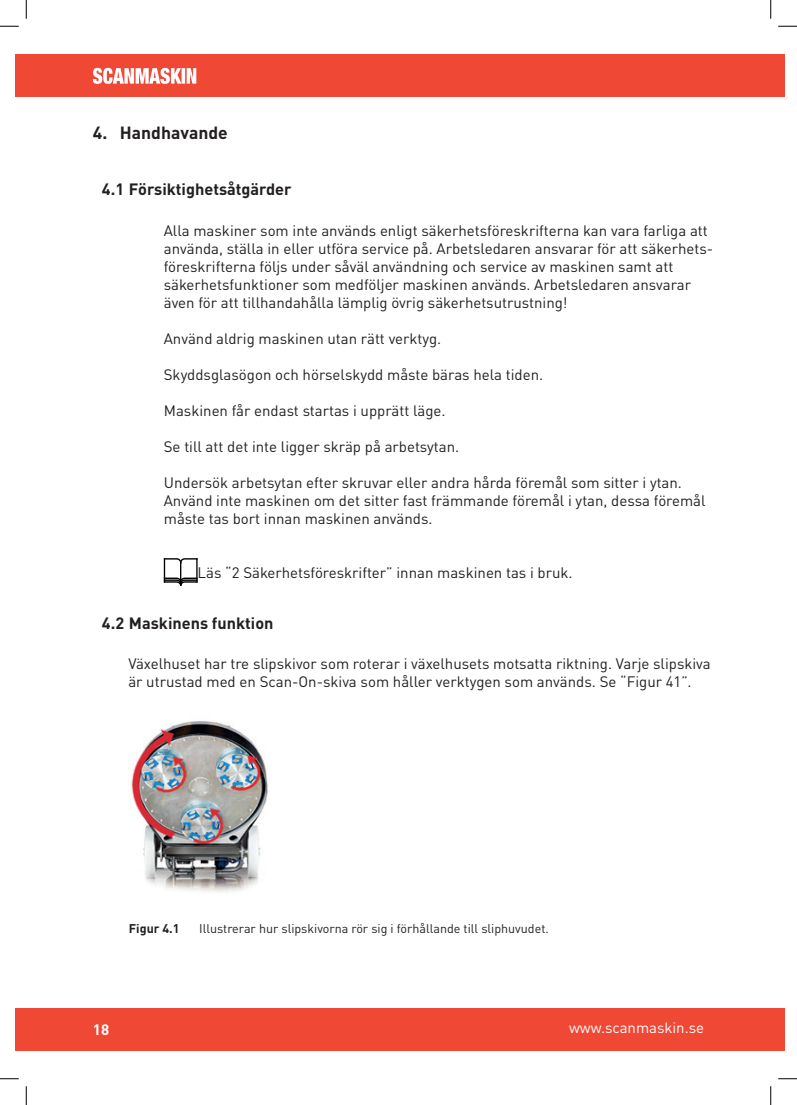
<style>
.page{position:relative;width:797px;height:1105px;background:#fff}
.page>*{position:absolute;margin:0;border:0;box-sizing:border-box;transform-origin:0 0}
.t1{font:700 17.5px "DIN Pro";color:#231f20}
.t2{font:700 16.25px "DIN Pro";color:#231f20}
.t3{font:15px/18px "DIN Pro";color:#231f20}
.t4{font:15px "DIN Pro";color:#fff}
.t5{font:700 15px "DIN Pro";color:#fff}
.t6{font:12.5px "DIN Pro";color:#231f20}
.t7{font:700 12.5px "DIN Pro";color:#231f20}
</style>
<div class="page">
<svg style="left:164px;top:558px;width:33px;height:28px"></svg>
<img style="left:130px;top:721px;width:139px;height:171px">
<div style="left:16px;top:55px;width:769px;height:42px;background:#ef4835"></div>
<div style="left:16px;top:1008px;width:769px;height:42px;background:#ef4835"></div>
<svg style="left:93px;top:68px;width:103px;height:16px"></svg>
<svg style="left:0;top:25px;width:19px;height:2px"></svg>
<svg style="left:778px;top:25px;width:19px;height:2px"></svg>
<svg style="left:0;top:1078px;width:19px;height:1px"></svg>
<svg style="left:778px;top:1078px;width:19px;height:1px"></svg>
<svg style="left:25px;top:0;width:2px;height:19px"></svg>
<svg style="left:25px;top:1086px;width:2px;height:19px"></svg>
<svg style="left:770px;top:0;width:1px;height:19px"></svg>
<svg style="left:770px;top:1086px;width:1px;height:19px"></svg>
<p class="t1" style="left:93px;top:119px;width:136px">4. Handhavande</p>
<p class="t2" style="left:102px;top:177px;width:191px">4.1 Försiktighetsåtgärder</p>
<p class="t3" style="left:164px;top:220px;width:551px">Alla maskiner som inte används enligt säkerhetsföreskrifterna kan vara farliga att använda, ställa in eller utföra service på. Arbetsledaren ansvarar för att säkerhets&shy;föreskrifterna följs under såväl användning och service av maskinen samt att säkerhetsfunktioner som medföljer maskinen används. Arbetsledaren ansvarar även för att tillhandahålla lämplig övrig säkerhetsutrustning!</p>
<p class="t3" style="left:164px;top:328px;width:279px">Använd aldrig maskinen utan rätt verktyg.</p>
<p class="t3" style="left:164px;top:364px;width:381px">Skyddsglasögon och hörselskydd måste bäras hela tiden.</p>
<p class="t3" style="left:164px;top:400px;width:283px">Maskinen får endast startas i upprätt läge.</p>
<p class="t3" style="left:164px;top:436px;width:297px">Se till att det inte ligger skräp på arbetsytan.</p>
<p class="t3" style="left:164px;top:472px;width:543px">Undersök arbetsytan efter skruvar eller andra hårda föremål som sitter i ytan.<br>Använd inte maskinen om det sitter fast främmande föremål i ytan, dessa föremål måste tas bort innan maskinen används.</p>
<p class="t3" style="left:197px;top:562px;width:376px">Läs “2 Säkerhetsföreskrifter” innan maskinen tas i bruk.</p>
<p class="t2" style="left:102px;top:611px;width:173px">4.2 Maskinens funktion</p>
<p class="t3" style="left:128px;top:653px;width:584px">Växelhuset har tre slipskivor som roterar i växelhusets motsatta riktning. Varje slipskiva är utrustad med en Scan-On-skiva som håller verktygen som används. Se “Figur 41”.</p>
<p class="t7" style="left:129px;top:918px;width:52px">Figur 4.1</p>
<p class="t6" style="left:199px;top:918px;width:351px">Illustrerar hur slipskivorna rör sig i förhållande till sliphuvudet.</p>
<p class="t5" style="left:93px;top:1017px;width:18px">18</p>
<p class="t4" style="left:569px;top:1016px;width:137px">www.scanmaskin.se</p>
</div>
